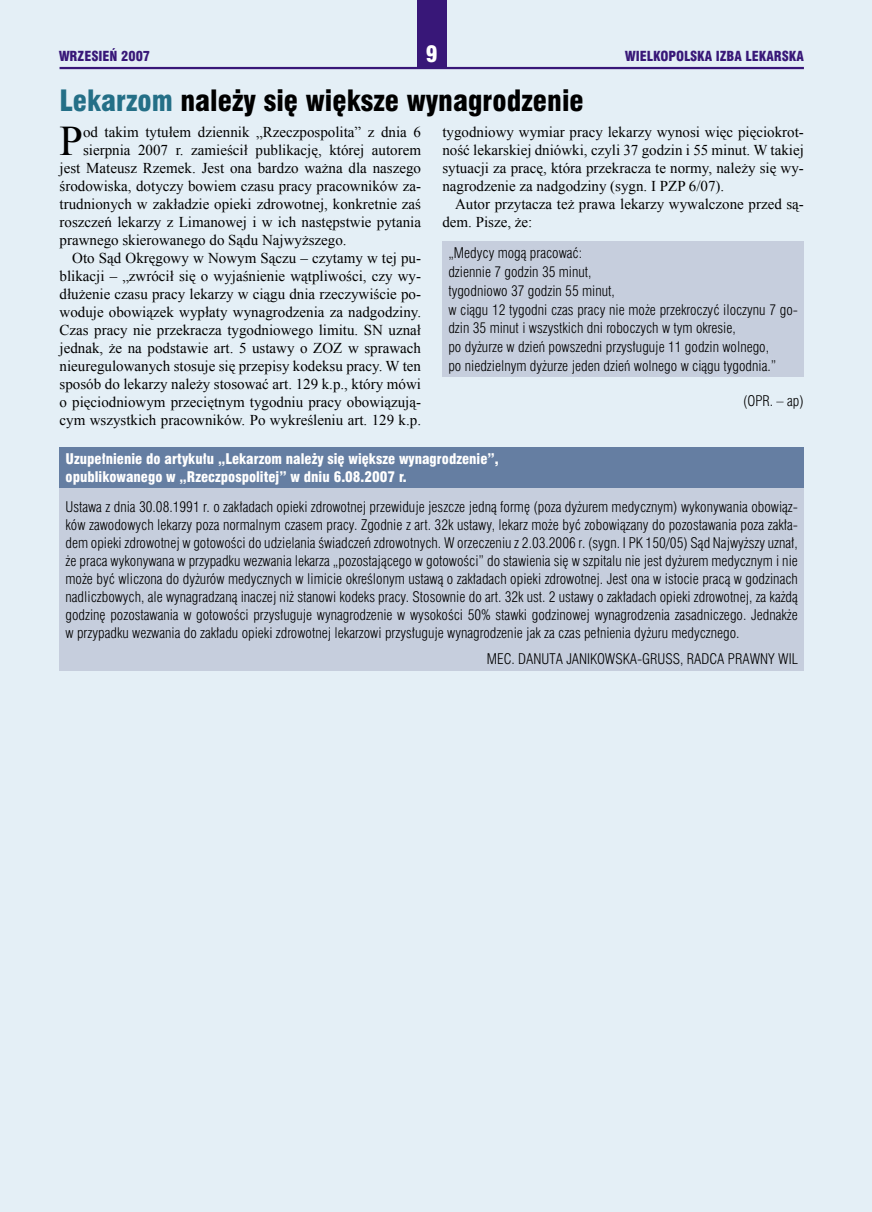
<style>
.page{position:relative;width:872px;height:1212px;background:#e4eff6}
.page>*{position:absolute;margin:0;border:0;box-sizing:border-box;transform-origin:0 0}
.TEXT_AKAPITOWY{font:42.15px "Times New Roman";color:#000}
.tytul_art{font:27px "Swis 721 Blk Cn PL";color:#000}
.t1{font:21px "Swis 721 Blk Cn PL";color:#fff}
.TEXT_GLOWNY{font:15px/18px "Times New Roman";color:#000;text-align:justify}
.TEXT_AKAPITOWY-2{font:15px "Times New Roman";color:#000}
.tabela_text{font:13.5px/18px "Swis 721 Lt Cn PL";color:#000}
.tabela_tytuly{font:13.5px/18px "Swis 721 Blk Cn PL";color:#fff}
.podpis_art_duzy{font:13.5px "Swis 721 Lt Cn PL";color:#000}
.t2{font:12.75px "Swis 721 Blk Cn PL";color:#381778}
.s1{color:#246f87}
</style>
<div class="page">
<div style="left:442px;top:241px;width:362px;height:136px;background:#c6cedd"></div>
<div style="left:60px;top:447px;width:744px;height:41px;background:#657ea2"></div>
<div style="left:60px;top:488px;width:744px;height:182px;background:#c6cedd"></div>
<div style="left:417px;top:0;width:29px;height:68px;background:#381778"></div>
<hr style="left:60px;top:67px;width:744px;height:2px;background:#381778">
<p class="t2" style="left:59px;top:48px;width:93px">WRZESIEŃ 2007</p>
<p class="t1" style="left:426px;top:40px;width:13px">9</p>
<p class="t2" style="left:625px;top:48px;width:181px">WIELKOPOLSKA IZBA LEKARSKA</p>
<p class="tytul_art" style="left:60px;top:83px;width:526px"><span class="s1">Lekarzom</span> należy się większe wynagrodzenie</p>
<p class="TEXT_AKAPITOWY" style="left:60px;top:112px;width:25px">P</p>
<p class="TEXT_AKAPITOWY-2" style="left:83px;top:122px;width:339px">od takim tytułem dziennik „Rzeczpospolita” z dnia 6</p>
<p class="TEXT_AKAPITOWY-2" style="left:83px;top:140px;width:339px">sierpnia 2007 r. zamieścił publikację, której autorem</p>
<p class="TEXT_AKAPITOWY-2" style="left:60px;top:158px;width:363px">jest Mateusz Rzemek. Jest ona bardzo ważna dla naszego</p>
<p class="TEXT_AKAPITOWY-2" style="left:60px;top:176px;width:363px">środowiska, dotyczy bowiem czasu pracy pracowników za-</p>
<p class="TEXT_AKAPITOWY-2" style="left:60px;top:194px;width:363px">trudnionych w zakładzie opieki zdrowotnej, konkretnie zaś</p>
<p class="TEXT_AKAPITOWY-2" style="left:60px;top:212px;width:363px">roszczeń lekarzy z Limanowej i w ich następstwie pytania</p>
<p class="TEXT_AKAPITOWY-2" style="left:60px;top:230px;width:289px">prawnego skierowanego do Sądu Najwyższego.</p>
<p class="TEXT_GLOWNY" style="left:60px;top:249px;width:363px;text-indent:13px">Oto Sąd Okręgowy w Nowym Sączu – czytamy w tej pu&shy;blikacji – „zwrócił się o wyjaśnienie wątpliwości, czy wy&shy;dłużenie czasu pracy lekarzy w ciągu dnia rzeczywiście po&shy;woduje obowiązek wypłaty wynagrodzenia za nadgodziny.<br>Czas pracy nie przekracza tygodniowego limitu. SN uznał jednak, że na podstawie art. 5 ustawy o ZOZ w sprawach nieuregulowanych stosuje się przepisy kodeksu pracy. W ten sposób do lekarzy należy stosować art. 129 k.p., który mówi o pięciodniowym przeciętnym tygodniu pracy obowiązują&shy;cym wszystkich pracowników. Po wykreśleniu art. 129 k.p.</p>
<p class="TEXT_GLOWNY" style="left:442px;top:123px;width:363px">tygodniowy wymiar pracy lekarzy wynosi więc pięciokrot&shy;ność lekarskiej dniówki, czyli 37 godzin i 55 minut. W takiej sytuacji za pracę, która przekracza te normy, należy się wy&shy;nagrodzenie za nadgodziny (sygn. I PZP 6/07).</p>
<p class="TEXT_GLOWNY" style="left:442px;top:195px;width:363px;text-indent:13px">Autor przytacza też prawa lekarzy wywalczone przed są&shy;dem. Pisze, że:</p>
<p class="tabela_text" style="left:448px;top:244px;width:135px">„Medycy mogą pracować:</p>
<p class="tabela_text" style="left:448px;top:263px;width:145px">dziennie 7 godzin 35 minut,</p>
<p class="tabela_text" style="left:448px;top:281px;width:168px">tygodniowo 37 godzin 55 minut,</p>
<p class="tabela_text" style="left:448px;top:300px;width:351px;line-height:18.8px">w ciągu 12 tygodni czas pracy nie może przekroczyć iloczynu 7 go&shy;dzin 35 minut i wszystkich dni roboczych w tym okresie,</p>
<p class="tabela_text" style="left:448px;top:338px;width:322px">po dyżurze w dzień powszedni przysługuje 11 godzin wolnego,</p>
<p class="tabela_text" style="left:448px;top:356px;width:329px">po niedzielnym dyżurze jeden dzień wolnego w ciągu tygodnia.”</p>
<p class="podpis_art_duzy" style="left:743px;top:392px;width:62px">(OPR. – ap)</p>
<p class="tabela_tytuly" style="left:66px;top:450px;width:435px">Uzupełnienie do artykułu „Lekarzom należy się większe wynagrodzenie”, opublikowanego w „Rzeczpospolitej” w dniu 6.08.2007 r.</p>
<p class="tabela_text" style="left:66px;top:497px;width:734px;text-align:justify">Ustawa z dnia 30.08.1991 r. o zakładach opieki zdrowotnej przewiduje jeszcze jedną formę (poza dyżurem medycznym) wykonywania obowiąz&shy;ków zawodowych lekarzy poza normalnym czasem pracy. Zgodnie z art. 32k ustawy, lekarz może być zobowiązany do pozostawania poza zakła&shy;dem opieki zdrowotnej w gotowości do udzielania świadczeń zdrowotnych. W orzeczeniu z 2.03.2006 r. (sygn. I PK 150/05) Sąd Najwyższy uznał, że praca wykonywana w przypadku wezwania lekarza „pozostającego w gotowości” do stawienia się w szpitalu nie jest dyżurem medycznym i nie może być wliczona do dyżurów medycznych w limicie określonym ustawą o zakładach opieki zdrowotnej. Jest ona w istocie pracą w godzinach nadliczbowych, ale wynagradzaną inaczej niż stanowi kodeks pracy. Stosownie do art. 32k ust. 2 ustawy o zakładach opieki zdrowotnej, za każdą godzinę pozostawania w gotowości przysługuje wynagrodzenie w wysokości 50% stawki godzinowej wynagrodzenia zasadniczego. Jednakże w przypadku wezwania do zakładu opieki zdrowotnej lekarzowi przysługuje wynagrodzenie jak za czas pełnienia dyżuru medycznego.</p>
<p class="tabela_text" style="left:487px;top:650px;width:312px">MEC. DANUTA JANIKOWSKA-GRUSS, RADCA PRAWNY WIL</p>
</div>
